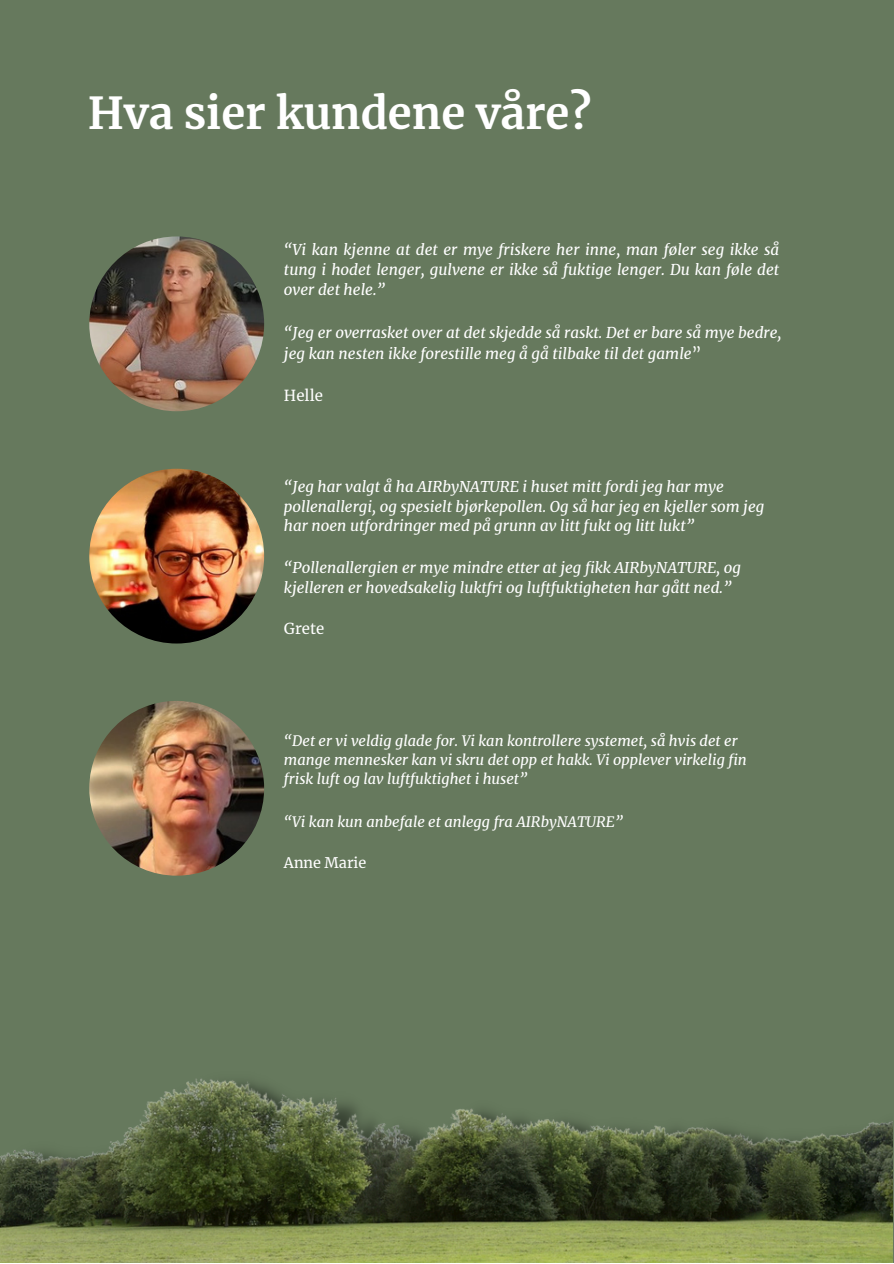
<style>
.page{position:relative;width:894px;height:1264px;background:#fff}
.page>*{position:absolute;margin:0;border:0;box-sizing:border-box;transform-origin:0 0}
.t1{font:700 43.5px "Merriweather";color:#fff}
.t2{font:italic 15px/20.2px "Merriweather";color:#fff}
.t3{font:15px "Merriweather";color:#fff}
.t4{font:italic 14.4px/19.2px "Merriweather";color:#fff}
.t5{font:14.4px "Merriweather";color:#fff}
.s1{font-style:normal}
</style>
<div class="page">
<div style="left:0;top:0;width:892px;height:1262px;background:#66795d"></div>
<img style="left:89px;top:236px;width:175px;height:175px;border-radius:50%">
<img style="left:89px;top:469px;width:175px;height:174px;border-radius:50%">
<img style="left:89px;top:701px;width:175px;height:174px;border-radius:50%">
<img style="left:0;top:1078px;width:892px;height:184px">
<p class="t1" style="left:88px;top:86px;width:505px">Hva sier kundene våre?</p>
<p class="t2" style="left:284px;top:239px;width:496px;text-align:justify">“Vi kan kjenne at det er mye friskere her inne, man føler seg ikke så tung i hodet lenger, gulvene er ikke så fuktige lenger. Du kan føle det over det hele.”</p>
<p class="t2" style="left:284px;top:323px;width:499px">“Jeg er overrasket over at det skjedde så raskt. Det er bare så mye bedre, jeg kan nesten ikke forestille meg å gå tilbake til det gamle<span class="s1">”</span></p>
<p class="t3" style="left:284px;top:386px;width:40px">Helle</p>
<p class="t2" style="left:284px;top:477px;width:482px;line-height:19.2px">“Jeg har valgt å ha AIRbyNATURE i huset mitt fordi jeg har mye pollenallergi, og spesielt bjørkepollen. Og så har jeg en kjeller som jeg har noen utfordringer med på grunn av litt fukt og litt lukt”</p>
<p class="t2" style="left:284px;top:558px;width:458px;line-height:19.2px">“Pollenallergien er mye mindre etter at jeg fikk AIRbyNATURE, og kjelleren er hovedsakelig luktfri og luftfuktigheten har gått ned.”</p>
<p class="t3" style="left:284px;top:619px;width:42px">Grete</p>
<p class="t4" style="left:284px;top:731px;width:464px">“Det er vi veldig glade for. Vi kan kontrollere systemet, så hvis det er mange mennesker kan vi skru det opp et hakk. Vi opplever virkelig fin frisk luft og lav luftfuktighet i huset”</p>
<p class="t4" style="left:284px;top:812px;width:340px">“Vi kan kun anbefale et anlegg fra AIRbyNATURE”</p>
<p class="t5" style="left:284px;top:853px;width:84px">Anne Marie</p>
</div>
